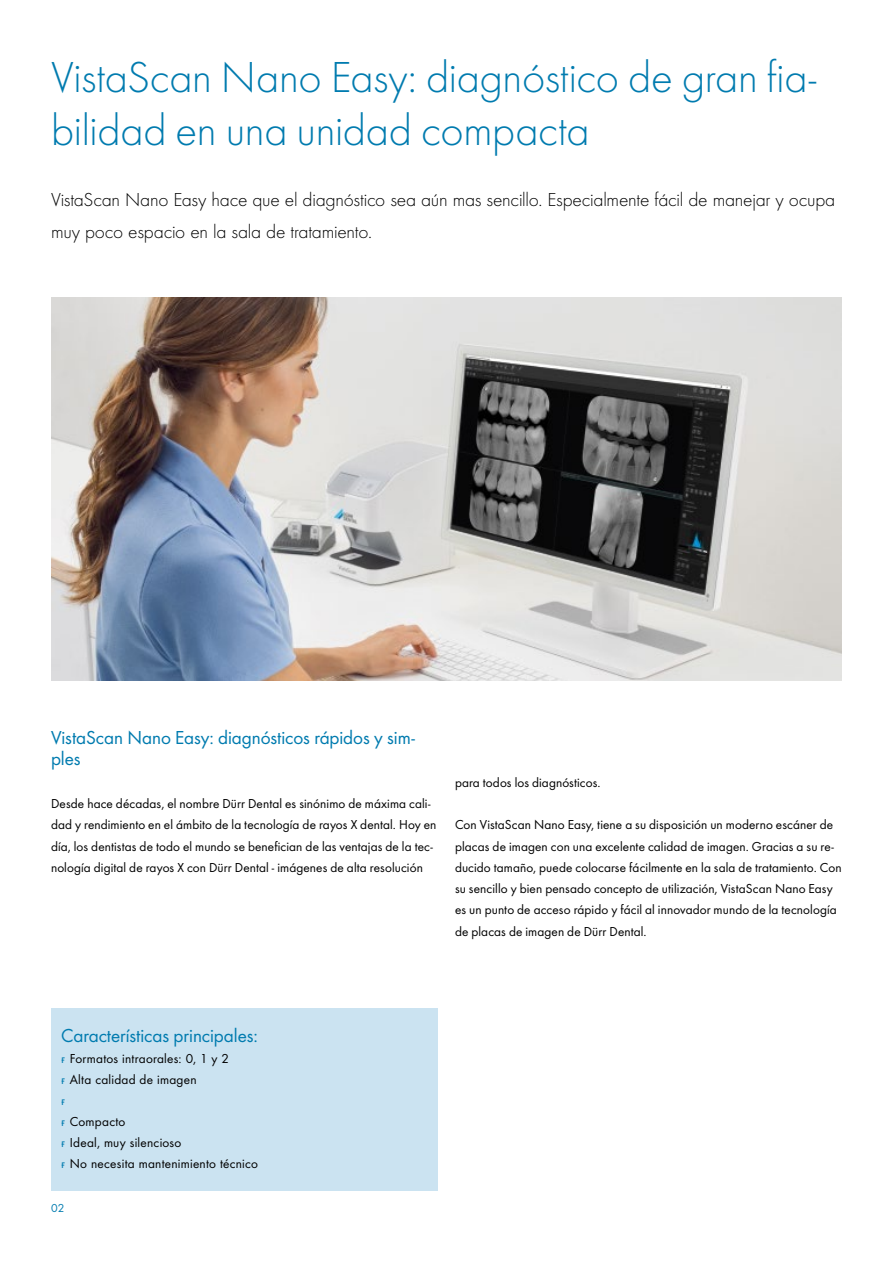
<style>
.page{position:relative;width:893px;height:1263px;background:#fff}
.page>*{position:absolute;margin:0;border:0;box-sizing:border-box;transform-origin:0 0}
.t1{font:300 45px/52.5px "Futura";letter-spacing:-.01em;color:#007baf}
.t2{font:300 19.5px/32px "Futura";letter-spacing:-.015em;color:#000}
.t3{font:19.5px/21.3px "Futura Boo";letter-spacing:-.005em;color:#007baf}
.t4{font:13.5px/21.3px "Futura Boo";letter-spacing:.01em;color:#000}
.t5{font:12px "Futura Boo";color:#007baf}
.s1{color:#007baf}
</style>
<div class="page">
<img style="left:51px;top:298px;width:565px;height:382px">
<img style="left:616px;top:297px;width:226px;height:384px">
<div style="left:51px;top:1008px;width:387px;height:183px;background:#cbe3f1"></div>
<h1 class="t1" style="left:51px;top:50px;width:767px">VistaScan Nano Easy: diagnóstico de gran fia&shy;bilidad en una unidad compacta</h1>
<h2 class="t2" style="left:51px;top:183px;width:786px">VistaScan Nano Easy hace que el diagnóstico sea aún mas sencillo. Especialmente fácil de manejar y ocupa muy poco espacio en la sala de tratamiento.</h2>
<h2 class="t3" style="left:51px;top:727px;width:365px">VistaScan Nano Easy: diagnósticos rápidos y sim&shy;ples</h2>
<p class="t4" style="left:51px;top:793px;width:387px">Desde hace décadas, el nombre Dürr Dental es sinónimo de máxima cali&shy;dad y rendimiento en el ámbito de la tecnología de rayos X dental. Hoy en día, los dentistas de todo el mundo se benefician de las ventajas de la tec&shy;nología digital de rayos X con Dürr Dental - imágenes de alta resolución</p>
<p class="t4" style="left:455px;top:771px;width:147px">para todos los diagnósticos.</p>
<p class="t4" style="left:455px;top:814px;width:388px">Con VistaScan Nano Easy, tiene a su disposición un moderno escáner de placas de imagen con una excelente calidad de imagen. Gracias a su re&shy;ducido tamaño, puede colocarse fácilmente en la sala de tratamiento. Con su sencillo y bien pensado concepto de utilización, VistaScan Nano Easy es un punto de acceso rápido y fácil al innovador mundo de la tecnología de placas de imagen de Dürr Dental.</p>
<h2 class="t3" style="left:61px;top:1024px;width:198px">Características principales:</h2>
<p class="t4" style="left:61px;top:1048px;width:198px"><span class="s1">˾</span> Formatos intraorales: 0, 1 y 2<br><span class="s1">˾</span> Alta calidad de imagen<br><span class="s1">˾<br>˾</span> Compacto<br><span class="s1">˾</span> Ideal, muy silencioso<br><span class="s1">˾</span> No necesita mantenimiento técnico</p>
<p class="t5" style="left:51px;top:1201px;width:15px">02</p>
</div>
